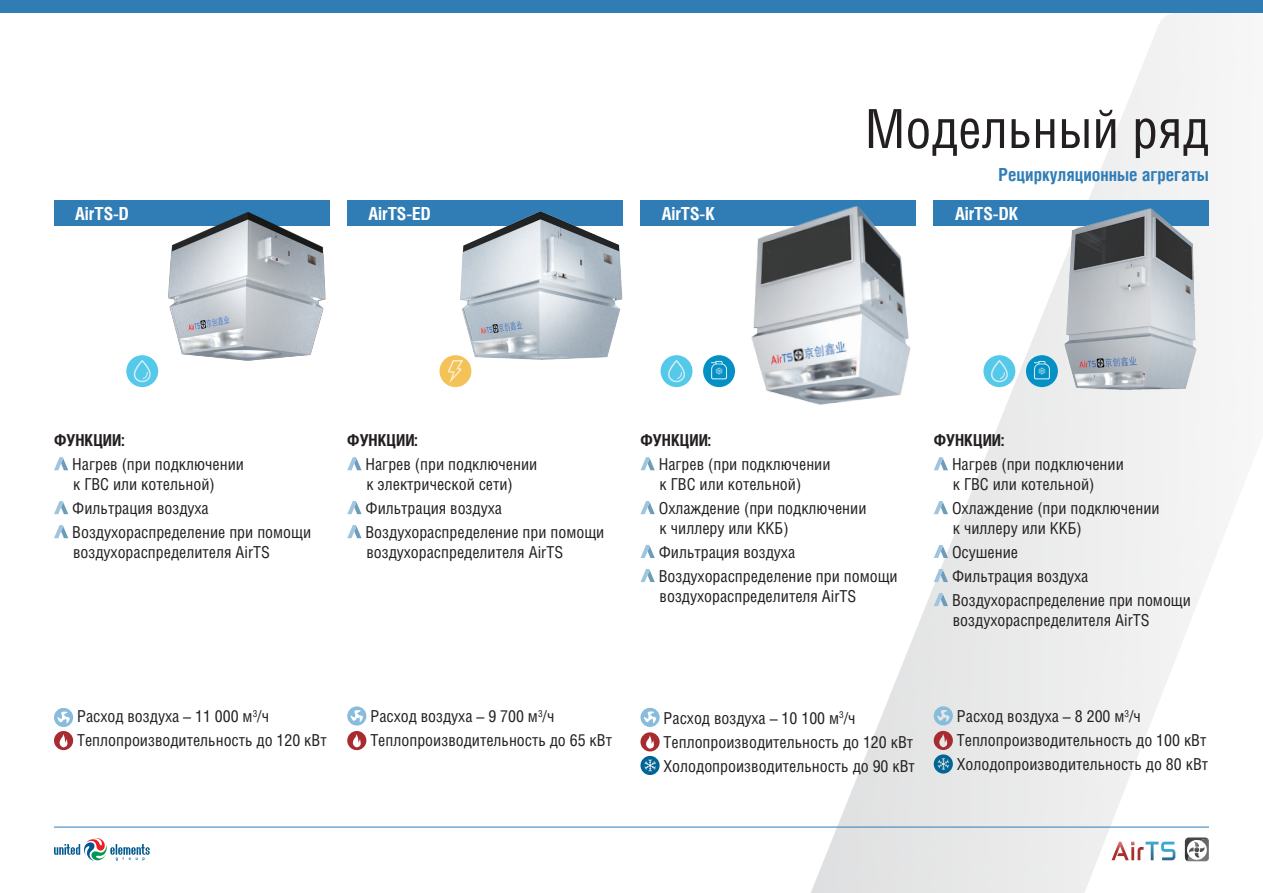
<style>
.page{position:relative;width:1263px;height:893px;background:#fff}
.page>*{position:absolute;margin:0;border:0;box-sizing:border-box;transform-origin:0 0}
.Zagolovok{font:54px "Helios Cond";color:#231f20}
.Text_bull{font:700 18px "Helios Cond";color:#fff}
.Text_bull-2{font:700 18px "Helios Cond";color:#307db6}
.Text_bull-3{font:16.5px/19.8px "Helios Cond";color:#231f20}
.Text_bull-4{font:700 16.5px "Helios Cond";color:#231f20}
</style>
<div class="page">
<svg style="left:811px;top:13px;width:413px;height:880px"></svg>
<svg style="left:1185px;top:837px;width:24px;height:25px"></svg>
<svg style="left:1112px;top:842px;width:63px;height:18px"></svg>
<hr style="left:54px;top:827px;width:1155px;height:1px;background:#307db6">
<div style="left:0;top:0;width:1263px;height:13px;background:#307db6"></div>
<svg style="left:54px;top:838px;width:96px;height:23px"></svg>
<svg style="left:54px;top:457px;width:14px;height:13px"></svg>
<svg style="left:54px;top:501px;width:14px;height:13px"></svg>
<svg style="left:54px;top:525px;width:14px;height:13px"></svg>
<svg style="left:54px;top:708px;width:19px;height:42px"></svg>
<div style="left:54px;top:201px;width:275px;height:25px;background:#307db6"></div>
<img style="left:168px;top:212px;width:158px;height:149px">
<div style="left:126px;top:355px;width:32px;height:32px;background:#55c9e9;border-radius:50%"></div>
<svg style="left:133px;top:360px;width:18px;height:23px"></svg>
<svg style="left:640px;top:457px;width:15px;height:13px"></svg>
<svg style="left:640px;top:501px;width:15px;height:13px"></svg>
<svg style="left:640px;top:545px;width:15px;height:13px"></svg>
<svg style="left:640px;top:569px;width:15px;height:13px"></svg>
<svg style="left:640px;top:708px;width:20px;height:67px"></svg>
<div style="left:640px;top:201px;width:276px;height:25px;background:#307db6"></div>
<div style="left:661px;top:355px;width:31px;height:32px;background:#55c9e9;border-radius:50%"></div>
<svg style="left:668px;top:360px;width:17px;height:23px"></svg>
<div style="left:703px;top:355px;width:32px;height:32px;background:#0490c5;border-radius:50%"></div>
<svg style="left:711px;top:360px;width:16px;height:20px"></svg>
<img style="left:751px;top:206px;width:165px;height:206px">
<svg style="left:934px;top:457px;width:14px;height:13px"></svg>
<svg style="left:934px;top:501px;width:14px;height:13px"></svg>
<svg style="left:934px;top:545px;width:14px;height:13px"></svg>
<svg style="left:934px;top:569px;width:14px;height:13px"></svg>
<svg style="left:934px;top:593px;width:14px;height:13px"></svg>
<svg style="left:934px;top:706px;width:19px;height:19px"></svg>
<svg style="left:934px;top:731px;width:19px;height:42px"></svg>
<div style="left:934px;top:201px;width:275px;height:25px;background:#307db6"></div>
<div style="left:983px;top:355px;width:32px;height:32px;background:#55c9e9;border-radius:50%"></div>
<svg style="left:991px;top:360px;width:17px;height:23px"></svg>
<div style="left:1026px;top:355px;width:32px;height:32px;background:#0490c5;border-radius:50%"></div>
<svg style="left:1034px;top:360px;width:16px;height:20px"></svg>
<img style="left:1058px;top:208px;width:151px;height:184px">
<div style="left:439px;top:355px;width:32px;height:32px;background:#f4c358;border-radius:50%"></div>
<svg style="left:448px;top:360px;width:14px;height:23px"></svg>
<svg style="left:347px;top:457px;width:15px;height:13px"></svg>
<svg style="left:347px;top:501px;width:15px;height:13px"></svg>
<svg style="left:347px;top:525px;width:15px;height:13px"></svg>
<svg style="left:347px;top:706px;width:19px;height:44px"></svg>
<div style="left:347px;top:201px;width:275px;height:25px;background:#307db6"></div>
<img style="left:458px;top:211px;width:164px;height:152px">
<p class="Text_bull" style="left:75px;top:203px;width:55px">AirTS-D</p>
<p class="Text_bull" style="left:368px;top:203px;width:64px">AirTS-ED</p>
<p class="Text_bull" style="left:662px;top:203px;width:55px">AirTS-K</p>
<p class="Zagolovok" style="left:865px;top:96px;width:346px">Модельный ряд</p>
<p class="Text_bull-2" style="left:998px;top:163px;width:212px">Рециркуляционные агрегаты</p>
<p class="Text_bull" style="left:955px;top:203px;width:65px">AirTS-DK</p>
<p class="Text_bull-4" style="left:54px;top:430px;width:72px">ФУНКЦИИ:</p>
<p class="Text_bull-3" style="left:72px;top:454px;width:173px">Нагрев (при подключении к ГВС или котельной)</p>
<p class="Text_bull-3" style="left:72px;top:498px;width:138px">Фильтрация воздуха</p>
<p class="Text_bull-3" style="left:72px;top:522px;width:240px">Воздухораспределение при помощи воздухораспределителя AirTS</p>
<p class="Text_bull-4" style="left:347px;top:430px;width:72px">ФУНКЦИИ:</p>
<p class="Text_bull-3" style="left:365px;top:454px;width:173px">Нагрев (при подключении к электрической сети)</p>
<p class="Text_bull-3" style="left:365px;top:498px;width:138px">Фильтрация воздуха</p>
<p class="Text_bull-3" style="left:365px;top:522px;width:240px">Воздухораспределение при помощи воздухораспределителя AirTS</p>
<p class="Text_bull-4" style="left:640px;top:430px;width:72px">ФУНКЦИИ:</p>
<p class="Text_bull-3" style="left:659px;top:454px;width:173px">Нагрев (при подключении к ГВС или котельной)</p>
<p class="Text_bull-3" style="left:659px;top:498px;width:209px">Охлаждение (при подключении к чиллеру или ККБ)</p>
<p class="Text_bull-3" style="left:659px;top:542px;width:138px">Фильтрация воздуха</p>
<p class="Text_bull-3" style="left:659px;top:566px;width:240px">Воздухораспределение при помощи воздухораспределителя AirTS</p>
<p class="Text_bull-4" style="left:934px;top:430px;width:72px">ФУНКЦИИ:</p>
<p class="Text_bull-3" style="left:952px;top:454px;width:173px">Нагрев (при подключении к ГВС или котельной)</p>
<p class="Text_bull-3" style="left:952px;top:498px;width:209px">Охлаждение (при подключении к чиллеру или ККБ)</p>
<p class="Text_bull-3" style="left:952px;top:542px;width:68px">Осушение</p>
<p class="Text_bull-3" style="left:952px;top:566px;width:138px">Фильтрация воздуха</p>
<p class="Text_bull-3" style="left:952px;top:590px;width:240px">Воздухораспределение при помощи воздухораспределителя AirTS</p>
<p class="Text_bull-3" style="left:77px;top:706px;width:193px">Расход воздуха – 11 000 м<sup>3</sup>/ч</p>
<p class="Text_bull-3" style="left:77px;top:730px;width:251px">Теплопроизводительность до 120 кВт</p>
<p class="Text_bull-3" style="left:370px;top:706px;width:185px">Расход воздуха – 9 700 м<sup>3</sup>/ч</p>
<p class="Text_bull-3" style="left:370px;top:730px;width:243px">Теплопроизводительность до 65 кВт</p>
<p class="Text_bull-3" style="left:664px;top:708px;width:193px">Расход воздуха – 10 100 м<sup>3</sup>/ч</p>
<p class="Text_bull-3" style="left:664px;top:732px;width:251px">Теплопроизводительность до 120 кВт</p>
<p class="Text_bull-3" style="left:664px;top:756px;width:253px">Холодопроизводительность до 90 кВт</p>
<p class="Text_bull-3" style="left:957px;top:706px;width:185px">Расход воздуха – 8 200 м<sup>3</sup>/ч</p>
<p class="Text_bull-3" style="left:957px;top:730px;width:251px">Теплопроизводительность до 100 кВт</p>
<p class="Text_bull-3" style="left:957px;top:754px;width:253px">Холодопроизводительность до 80 кВт</p>
</div>
